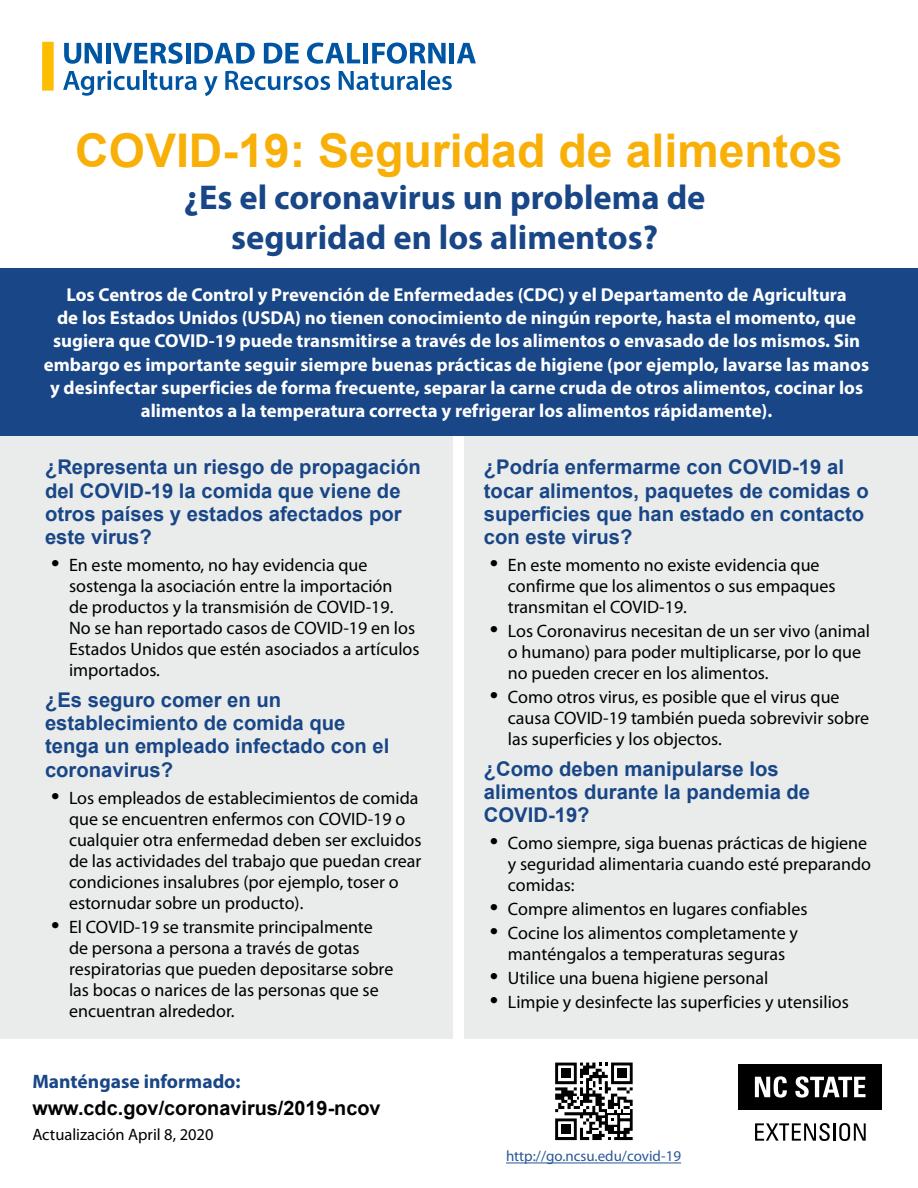
<style>
.page{position:relative;width:918px;height:1188px;background:#fff}
.page>*{position:absolute;margin:0;border:0;box-sizing:border-box;transform-origin:0 0}
.t1{font:700 46.5px "Arial";color:#f8b008}
.t2{font:700 34.5px/40.5px "Myriad Pro";color:#184686;text-align:center}
.t3{font:700 20.25px/23.2px "Arial";color:#184686}
.t4{font:700 19.8px "Arial";color:#000}
.t5{font:700 19.5px "Myriad Pro";color:#184686}
.t6{font:700 18.75px/23.2px "Myriad Pro";color:#fff;text-align:center}
.t7{font:18px/21px "Myriad Pro";color:#000}
.t8{font:16.5px "Myriad Pro";color:#000}
.t9{font:15px "Myriad Pro";color:#285897}
.s1{font-size:30px}
</style>
<div class="page">
<svg style="left:64px;top:43px;width:38px;height:21px"></svg>
<div style="left:106px;top:43px;width:5px;height:20px;background:#0055a2"></div>
<svg style="left:113px;top:43px;width:70px;height:21px"></svg>
<hr style="left:186px;top:43px;width:4px;height:20px;background:#0055a2">
<svg style="left:194px;top:43px;width:61px;height:21px"></svg>
<svg style="left:264px;top:43px;width:35px;height:21px"></svg>
<svg style="left:307px;top:43px;width:53px;height:21px"></svg>
<div style="left:363px;top:43px;width:5px;height:20px;background:#0055a2"></div>
<svg style="left:372px;top:43px;width:74px;height:21px"></svg>
<hr style="left:450px;top:43px;width:4px;height:20px;background:#0055a2">
<svg style="left:457px;top:43px;width:19px;height:20px"></svg>
<svg style="left:63px;top:71px;width:77px;height:25px"></svg>
<hr style="left:143px;top:70px;width:4px;height:20px;background:#0055a2">
<svg style="left:149px;top:72px;width:48px;height:18px"></svg>
<svg style="left:204px;top:76px;width:14px;height:20px"></svg>
<svg style="left:225px;top:71px;width:105px;height:19px"></svg>
<svg style="left:339px;top:71px;width:79px;height:19px"></svg>
<hr style="left:421px;top:70px;width:4px;height:20px;background:#0055a2">
<svg style="left:428px;top:76px;width:24px;height:14px"></svg>
<div style="left:42px;top:42px;width:12px;height:49px;background:#fdbd00"></div>
<div style="left:464px;top:436px;width:454px;height:603px;background:#eaebeb"></div>
<div style="left:0;top:436px;width:453px;height:603px;background:#eaebeb"></div>
<div style="left:0;top:268px;width:918px;height:168px;background:#184686"></div>
<svg style="left:555px;top:1062px;width:78px;height:79px"></svg>
<div style="left:561px;top:1069px;width:10px;height:9px;background:#000"></div>
<div style="left:617px;top:1069px;width:9px;height:9px;background:#000"></div>
<div style="left:561px;top:1125px;width:10px;height:9px;background:#000"></div>
<hr style="left:506px;top:1163px;width:175px;height:1px;background:#285897">
<div style="left:739px;top:1065px;width:143px;height:45px;background:#000"></div>
<svg style="left:755px;top:1076px;width:32px;height:22px"></svg>
<svg style="left:795px;top:1076px;width:71px;height:22px"></svg>
<hr style="left:833px;top:1123px;width:3px;height:18px;background:#000">
<svg style="left:839px;top:1123px;width:27px;height:18px"></svg>
<svg style="left:755px;top:1123px;width:75px;height:18px"></svg>
<h1 class="t1" style="left:75px;top:120px;width:769px">COVID-19: Seguridad de alimentos</h1>
<h2 class="t2" style="left:184px;top:176px;width:523px">¿Es el coronavirus un problema de seguridad en los alimentos?</h2>
<p class="t6" style="left:44px;top:282px;width:827px">Los Centros de Control y Prevención de Enfermedades (CDC) y el Departamento de Agricultura<br>de los Estados Unidos (USDA) no tienen conocimiento de ningún reporte, hasta el momento, que sugiera que COVID-19 puede transmitirse a través de los alimentos o envasado de los mismos. Sin embargo es importante seguir siempre buenas prácticas de higiene (por ejemplo, lavarse las manos y desinfectar superficies de forma frecuente, separar la carne cruda de otros alimentos, cocinar los alimentos a la temperatura correcta y refrigerar los alimentos rápidamente).</p>
<p class="t3" style="left:45px;top:456px;width:377px">¿Representa un riesgo de propagación del COVID-19 la comida que viene de otros países y estados afectados por este virus?</p>
<p class="t7" style="left:69px;top:554px;width:352px;text-indent:-18px"><span class="s1">•</span> En este momento, no hay evidencia que sostenga la asociación entre la importación<br>de productos y la transmisión de COVID-19.<br>No se han reportado casos de COVID-19 en los Estados Unidos que estén asociados a artículos importados.</p>
<p class="t3" style="left:45px;top:689px;width:346px">¿Es seguro comer en un establecimiento de comida que tenga un empleado infectado con el coronavirus?</p>
<p class="t7" style="left:69px;top:787px;width:354px;text-indent:-18px"><span class="s1">•</span> Los empleados de establecimientos de comida que se encuentren enfermos con COVID-19 o cualquier otra enfermedad deben ser excluidos de las actividades del trabajo que puedan crear condiciones insalubres (por ejemplo, toser o estornudar sobre un producto).</p>
<p class="t7" style="left:69px;top:916px;width:326px;text-indent:-18px"><span class="s1">•</span> El COVID-19 se transmite principalmente de persona a persona a través de gotas respiratorias que pueden depositarse sobre las bocas o narices de las personas que se encuentran alrededor.</p>
<p class="t3" style="left:484px;top:456px;width:386px">¿Podría enfermarme con COVID-19 al tocar alimentos, paquetes de comidas o superficies que han estado en contacto con este virus?</p>
<p class="t7" style="left:508px;top:554px;width:329px;text-indent:-18px"><span class="s1">•</span> En este momento no existe evidencia que confirme que los alimentos o sus empaques transmitan el COVID-19.</p>
<p class="t7" style="left:508px;top:620px;width:364px;text-indent:-18px"><span class="s1">•</span> Los Coronavirus necesitan de un ser vivo (animal o humano) para poder multiplicarse, por lo que no pueden crecer en los alimentos.</p>
<p class="t7" style="left:508px;top:686px;width:363px;text-indent:-18px"><span class="s1">•</span> Como otros virus, es posible que el virus que causa COVID-19 también pueda sobrevivir sobre las superficies y los objectos.</p>
<p class="t3" style="left:484px;top:758px;width:328px">¿Como deben manipularse los alimentos durante la pandemia de<br>COVID-19?</p>
<p class="t7" style="left:508px;top:833px;width:365px;text-indent:-18px"><span class="s1">•</span> Como siempre, siga buenas prácticas de higiene y seguridad alimentaria cuando esté preparando comidas:</p>
<p class="t7" style="left:490px;top:899px;width:319px"><span class="s1">•</span> Compre alimentos en lugares confiables</p>
<p class="t7" style="left:490px;top:923px;width:310px;text-align:center"><span class="s1">•</span> Cocine los alimentos completamente y manténgalos a temperaturas seguras</p>
<p class="t7" style="left:490px;top:968px;width:280px"><span class="s1">•</span> Utilice una buena higiene personal</p>
<p class="t7" style="left:490px;top:992px;width:361px"><span class="s1">•</span> Limpie y desinfecte las superficies y utensilios</p>
<p class="t5" style="left:32px;top:1068px;width:210px">Manténgase informado:</p>
<p class="t4" style="left:32px;top:1095px;width:350px">www.cdc.gov/coronavirus/2019-ncov</p>
<p class="t8" style="left:32px;top:1124px;width:183px">Actualización April 8, 2020</p>
<p class="t9" style="left:506px;top:1147px;width:177px">http://go.ncsu.edu/covid-19</p>
</div>
